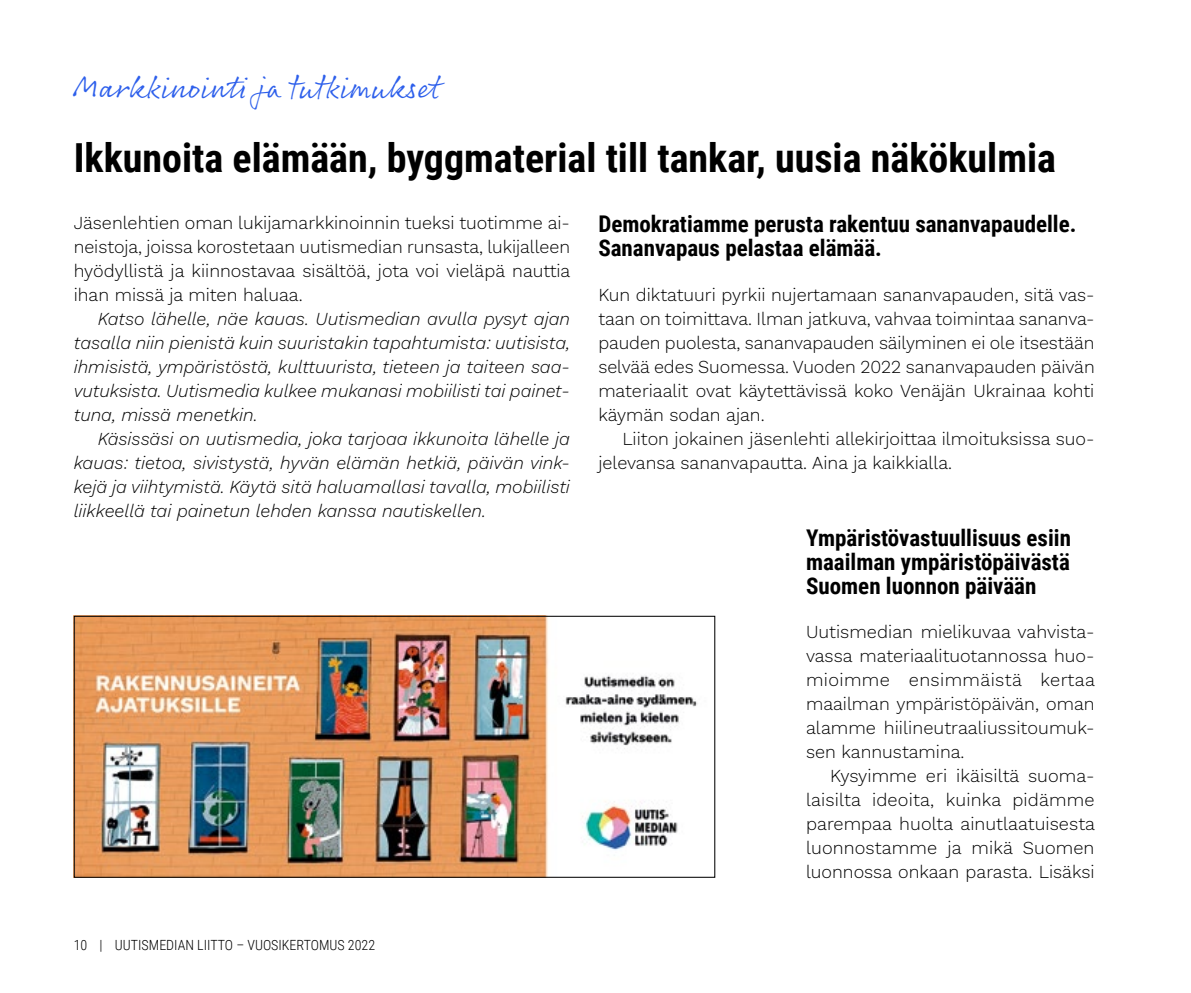
<style>
.page{position:relative;width:1191px;height:993px;background:#fff}
.page>*{position:absolute;margin:0;border:0;box-sizing:border-box;transform-origin:0 0}
.t1{font:700 40px "Roboto Condensed";color:#000}
.t2{font:32px "Rollerscript Smooth";color:#2d5feb}
.t3{font:700 23px/24px "Roboto Condensed";color:#000}
.t4{font:300 18px/24px "Work Sans";color:#000;text-align:justify}
.t5{font:italic 300 18px/24px "Work Sans";color:#000;text-align:justify}
.t6{font:300 14px "Roboto Condensed";color:#000}
</style>
<div class="page">
<img style="left:76px;top:617px;width:622px;height:258px">
<div style="left:74px;top:615px;width:641px;height:262px;border:1px solid #000"></div>
<h2 class="t2" style="left:74px;top:67px;width:367px">Markkinointi ja tutkimukset</h2>
<h1 class="t1" style="left:74px;top:129px;width:983px">Ikkunoita elämään, byggmaterial till tankar, uusia näkökulmia</h1>
<p class="t4" style="left:74px;top:210px;width:498px">Jäsenlehtien oman lukijamarkkinoinnin tueksi tuotimme ai&shy;neistoja, joissa korostetaan uutismedian runsasta, lukijalleen hyödyllistä ja kiinnostavaa sisältöä, jota voi vieläpä nauttia ihan missä ja miten haluaa.</p>
<p class="t5" style="left:74px;top:306px;width:498px;text-indent:24px">Katso lähelle, näe kauas. Uutismedian avulla pysyt ajan tasalla niin pienistä kuin suuristakin tapahtumista: uutisista, ihmisistä, ympäristöstä, kulttuurista, tieteen ja taiteen saa&shy;vutuksista. Uutismedia kulkee mukanasi mobiilisti tai painet&shy;tuna, missä menetkin.</p>
<p class="t5" style="left:74px;top:426px;width:498px;text-indent:24px">Käsissäsi on uutismedia, joka tarjoaa ikkunoita lähelle ja kauas: tietoa, sivistystä, hyvän elämän hetkiä, päivän vink&shy;kejä ja viihtymistä. Käytä sitä haluamallasi tavalla, mobiilisti liikkeellä tai painetun lehden kanssa nautiskellen.</p>
<p class="t6" style="left:74px;top:934px;width:303px">10 | UUTISMEDIAN LIITTO – VUOSIKERTOMUS 2022</p>
<p class="t3" style="left:598px;top:211px;width:479px">Demokratiamme perusta rakentuu sananvapaudelle.<br>Sananvapaus pelastaa elämää.</p>
<p class="t4" style="left:598px;top:282px;width:498px">Kun diktatuuri pyrkii nujertamaan sananvapauden, sitä vas&shy;taan on toimittava. Ilman jatkuva, vahvaa toimintaa sananva&shy;pauden puolesta, sananvapauden säilyminen ei ole itsestään selvää edes Suomessa. Vuoden 2022 sananvapauden päivän materiaalit ovat käytettävissä koko Venäjän Ukrainaa kohti käymän sodan ajan.</p>
<p class="t4" style="left:598px;top:426px;width:498px;text-indent:24px">Liiton jokainen jäsenlehti allekirjoittaa ilmoituksissa suo&shy;jelevansa sananvapautta. Aina ja kaikkialla.</p>
<p class="t3" style="left:806px;top:524px;width:266px;text-align:justify">Ympäristövastuullisuus esiin maailman ympäristöpäivästä Suomen luonnon päivään</p>
<p class="t4" style="left:806px;top:618px;width:290px;text-align:left">Uutismedian mielikuvaa vahvista&shy;vassa materiaalituotannossa huo&shy;mioimme ensimmäistä kertaa maailman ympäristöpäivän, oman alamme hiilineutraaliussitoumuk&shy;sen kannustamina.</p>
<p class="t4" style="left:806px;top:762px;width:290px;text-indent:24px">Kysyimme eri ikäisiltä suoma&shy;laisilta ideoita, kuinka pidämme parempaa huolta ainutlaatuisesta luonnostamme ja mikä Suomen luonnossa onkaan parasta. Lisäksi</p>
</div>
